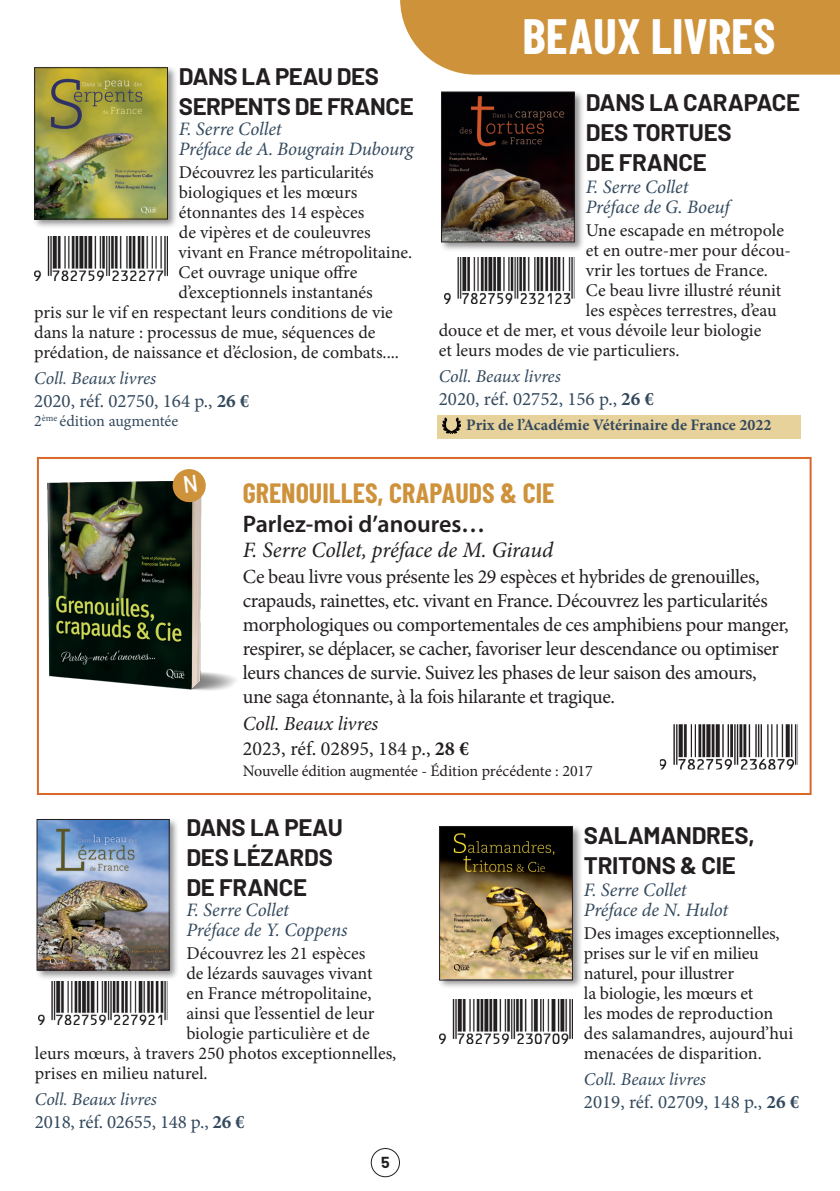
<style>
.page{position:relative;width:840px;height:1191px;background:#fff}
.page>*{position:absolute;margin:0;border:0;box-sizing:border-box;transform-origin:0 0}
.t1{font:700 49.8px "Barlow Condensed";color:#fff}
.Titre_encadré{font:700 28px "Barlow Condensed";color:#ce923b}
.Titre{font:700 24px/30px "Barlow";letter-spacing:-.01em;color:#231f20}
.sous-titre_encadré_rouge{font:600 24px "Myriad Pro";color:#231f20}
.auteur_encadré_rouge{font:italic 22px "Minion Pro";letter-spacing:-.005em;color:#231f20}
.résumé_encadré_rouge{font:20px/24px "Minion Pro";letter-spacing:-.02em;color:#231f20}
.caractéristiques_encadré_rouge{font:20px "Minion Pro";color:#231f20}
.coll_encadré_rouge{font:italic 20px "Minion Pro";letter-spacing:-.005em;color:#231f20}
.Auteur{font:italic 19px/20px "Minion Pro";letter-spacing:-.005em;color:#33495d}
.Caractéristiques{font:19px "Minion Pro";color:#33495d}
.Résumé{font:18px/20px "Minion Pro";letter-spacing:-.005em;color:#231f20}
.Collection{font:italic 18px "Minion Pro";letter-spacing:-.005em;color:#33495d}
.caractéristiques_encadré{font:16px "Minion Pro";letter-spacing:-.01em;color:#231f20}
.Caractéristiques-2{font:700 16px "Minion Pro";color:#33495d}
.Année_de_1ere_publication{font:16px "Minion Pro";color:#33495d}
.t2{font:700 16px "Barlow";color:#231f20}
.s1{font-weight:700}
</style>
<div class="page">
<div style="left:371px;top:1148px;width:28px;height:29px;border:1px solid #231f20;border-radius:50%"></div>
<div style="left:436px;top:415px;width:363px;height:23px;background:#e8d29c"></div>
<div style="left:37px;top:457px;width:774px;height:338px;background:#fff;border:2px solid #d96829"></div>
<svg style="left:659px;top:724px;width:139px;height:46px"></svg>
<img style="left:444px;top:258px;width:130px;height:45px">
<div style="left:439px;top:90px;width:145px;height:162px;background:#231f20;opacity:.5"></div>
<img style="left:443px;top:94px;width:129px;height:146px">
<div style="left:441px;top:92px;width:133px;height:150px;border:1px solid #231f20"></div>
<div style="left:437px;top:824px;width:145px;height:166px;background:#231f20;opacity:.5"></div>
<img style="left:441px;top:828px;width:129px;height:150px">
<div style="left:439px;top:826px;width:133px;height:154px;border:1px solid #231f20"></div>
<img style="left:439px;top:999px;width:133px;height:44px">
<div style="left:32px;top:65px;width:146px;height:164px;background:#231f20;opacity:.5"></div>
<img style="left:36px;top:70px;width:129px;height:147px">
<div style="left:34px;top:68px;width:133px;height:151px;border:1px solid #231f20"></div>
<img style="left:34px;top:236px;width:133px;height:44px">
<div style="left:35px;top:817px;width:144px;height:163px;background:#231f20;opacity:.5"></div>
<img style="left:39px;top:821px;width:128px;height:147px">
<div style="left:37px;top:819px;width:132px;height:151px;border:1px solid #231f20"></div>
<img style="left:38px;top:981px;width:130px;height:43px">
<div style="left:400px;top:0;width:439px;height:75px;background:#ce923b"></div>
<img style="left:442px;top:417px;width:18px;height:17px">
<img style="left:36px;top:482px;width:200px;height:216px">
<svg style="left:171px;top:469px;width:36px;height:34px"></svg>
<p class="Titre" style="left:179px;top:61px;width:236px">DANS LA PEAU DES<br>SERPENTS DE FRANCE</p>
<p class="Auteur" style="left:179px;top:119px;width:236px">F. Serre Collet<br>Préface de A. Bougrain Dubourg</p>
<p class="Résumé" style="left:179px;top:162px;width:196px">Découvrez les particularités</p>
<p class="Résumé" style="left:179px;top:182px;width:180px">biologiques et les mœurs</p>
<p class="Résumé" style="left:179px;top:202px;width:187px">étonnantes des 14 espèces</p>
<p class="Résumé" style="left:179px;top:222px;width:193px">de vipères et de couleuvres</p>
<p class="Résumé" style="left:178px;top:242px;width:235px">vivant en France métropolitaine.</p>
<p class="Résumé" style="left:178px;top:262px;width:180px">Cet ouvrage unique offre</p>
<p class="Résumé" style="left:178px;top:282px;width:196px">d’exceptionnels instantanés</p>
<p class="Résumé" style="left:34px;top:302px;width:360px">pris sur le vif en respectant leurs conditions de vie</p>
<p class="Résumé" style="left:34px;top:322px;width:342px">dans la nature : processus de mue, séquences de</p>
<p class="Résumé" style="left:34px;top:342px;width:366px">prédation, de naissance et d’éclosion, de combats....</p>
<p class="Collection" style="left:34px;top:366px;width:123px">Coll. Beaux livres</p>
<p class="Caractéristiques" style="left:34px;top:388px;width:216px">2020, réf. 02750, 164 p., <span class="s1">26 €</span></p>
<p class="Année_de_1ere_publication" style="left:34px;top:410px;width:145px">2<sup>ème</sup> édition augmentée</p>
<p class="t1" style="left:522px;top:5px;width:254px">BEAUX LIVRES</p>
<p class="Titre" style="left:585px;top:87px;width:216px">DANS LA CARAPACE<br>DES TORTUES<br>DE FRANCE</p>
<p class="Auteur" style="left:585px;top:177px;width:145px">F. Serre Collet<br>Préface de G. Boeuf</p>
<p class="Résumé" style="left:585px;top:220px;width:200px">Une escapade en métropole</p>
<p class="Résumé" style="left:585px;top:240px;width:206px">et en outre-mer pour décou-</p>
<p class="Résumé" style="left:585px;top:260px;width:183px">vrir les tortues de France.</p>
<p class="Résumé" style="left:585px;top:280px;width:197px">Ce beau livre illustré réunit</p>
<p class="Résumé" style="left:585px;top:300px;width:192px">les espèces terrestres, d’eau</p>
<p class="Résumé" style="left:438px;top:320px;width:324px">douce et de mer, et vous dévoile leur biologie</p>
<p class="Résumé" style="left:438px;top:340px;width:242px">et leurs modes de vie particuliers.</p>
<p class="Collection" style="left:438px;top:364px;width:123px">Coll. Beaux livres</p>
<p class="Caractéristiques" style="left:438px;top:386px;width:216px">2020, réf. 02752, 156 p., <span class="s1">26 €</span></p>
<p class="Caractéristiques-2" style="left:466px;top:414px;width:306px">Prix de l’Académie Vétérinaire de France 2022</p>
<p class="Titre_encadré" style="left:243px;top:475px;width:313px">GRENOUILLES, CRAPAUDS &amp; CIE</p>
<p class="sous-titre_encadré_rouge" style="left:243px;top:508px;width:244px">Parlez-moi d’anoures…</p>
<p class="auteur_encadré_rouge" style="left:243px;top:534px;width:312px">F. Serre Collet, préface de M. Giraud</p>
<p class="résumé_encadré_rouge" style="left:243px;top:565px;width:547px">Ce beau livre vous présente les 29 espèces et hybrides de grenouilles, crapauds, rainettes, etc. vivant en France. Découvrez les particularités morphologiques ou comportementales de ces amphibiens pour manger, respirer, se déplacer, se cacher, favoriser leur descendance ou optimiser leurs chances de survie. Suivez les phases de leur saison des amours, une saga étonnante, à la fois hilarante et tragique.</p>
<p class="coll_encadré_rouge" style="left:243px;top:710px;width:137px">Coll. Beaux livres</p>
<p class="caractéristiques_encadré_rouge" style="left:243px;top:735px;width:228px">2023, réf. 02895, 184 p., <span class="s1">28 €</span></p>
<p class="caractéristiques_encadré" style="left:243px;top:760px;width:351px">Nouvelle édition augmentée - Édition précédente : 2017</p>
<p class="Titre" style="left:186px;top:812px;width:158px">DANS LA PEAU<br>DES LÉZARDS<br>DE FRANCE</p>
<p class="Auteur" style="left:186px;top:900px;width:163px">F. Serre Collet<br>Préface de Y. Coppens</p>
<p class="Résumé" style="left:186px;top:943px;width:180px">Découvrez les 21 espèces</p>
<p class="Résumé" style="left:186px;top:963px;width:188px">de lézards sauvages vivant</p>
<p class="Résumé" style="left:186px;top:983px;width:187px">en France métropolitaine,</p>
<p class="Résumé" style="left:186px;top:1003px;width:190px">ainsi que l’essentiel de leur</p>
<p class="Résumé" style="left:186px;top:1023px;width:185px">biologie particulière et de</p>
<p class="Résumé" style="left:35px;top:1043px;width:363px">leurs mœurs, à travers 250 photos exceptionnelles,</p>
<p class="Résumé" style="left:35px;top:1063px;width:174px">prises en milieu naturel.</p>
<p class="Collection" style="left:35px;top:1087px;width:123px">Coll. Beaux livres</p>
<p class="Caractéristiques" style="left:35px;top:1109px;width:211px">2018, réf. 02655, 148 p., <span class="s1">26 €</span></p>
<p class="t2" style="left:381px;top:1152px;width:10px">5</p>
<p class="Titre" style="left:583px;top:820px;width:172px">SALAMANDRES,<br>TRITONS &amp; CIE</p>
<p class="Auteur" style="left:583px;top:880px;width:146px">F. Serre Collet<br>Préface de N. Hulot</p>
<p class="Résumé" style="left:583px;top:923px;width:211px">Des images exceptionnelles, prises sur le vif en milieu naturel, pour illustrer<br>la biologie, les mœurs et<br>les modes de reproduction des salamandres, aujourd’hui menacées de disparition.</p>
<p class="Collection" style="left:583px;top:1066px;width:123px">Coll. Beaux livres</p>
<p class="Caractéristiques" style="left:583px;top:1089px;width:217px">2019, réf. 02709, 148 p., <span class="s1">26 €</span></p>
</div>
